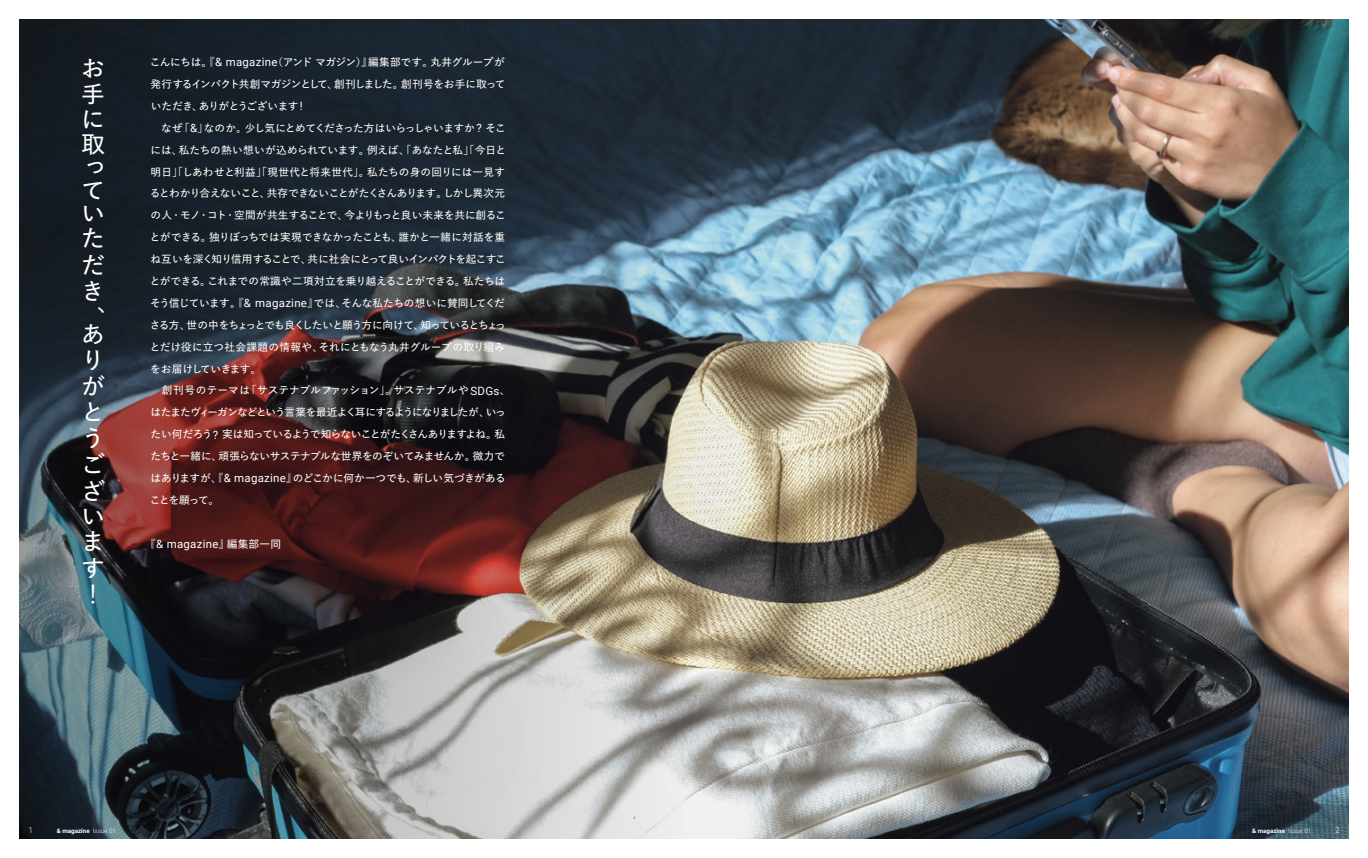
<style>
.page{position:relative;width:1368px;height:858px;background:#fff}
.page>*{position:absolute;margin:0;border:0;box-sizing:border-box;transform-origin:0 0}
.t1{font:600 23.75px/26.2px "Yu Go Pr 6 N";color:#fff;text-align:justify}
.t2{font:500 23.75px "Yu Go Pr 6 N";color:#fff}
.t3{font:11.5px "Roboto";letter-spacing:.025em;color:#fff}
.t4{font:600 10.62px/21.9px "Yu Go Pr 6 N";letter-spacing:-.04em;color:#fff}
.t5{font:300 8.12px "Roboto";color:#fff}
.t6{font:700 6.25px "Roboto";color:#fff}
.s1{font-weight:500}
.s2{font-family:"Roboto";font-weight:400;font-size:11.5px}
.s3{font-family:"Yu Go Pr 6 N";font-weight:500;font-size:10.62px}
.s4{font-family:"Yu Go Pr 6 N";font-weight:600;font-size:10.62px}
.s5{font-weight:300}
</style>
<div class="page">
<img style="left:684px;top:19px;width:664px;height:819px">
<img style="left:19px;top:19px;width:665px;height:819px">
<svg style="left:1230px;top:784px;width:118px;height:54px;background:#314451"></svg>
<h1 class="t1" style="left:81px;top:52px;width:25px;line-height:25.5px">お手に取</h1>
<h1 class="t1" style="left:81px;top:152px;width:24px;line-height:24.6px">っていただき</h1>
<h1 class="t2" style="left:81px;top:296px;width:24px">、</h1>
<h1 class="t1" style="left:81px;top:318px;width:25px;text-align:left">ありがとうござ</h1>
<h1 class="t1" style="left:81px;top:500px;width:23px;line-height:25.9px">います</h1>
<h1 class="t2" style="left:81px;top:572px;width:15px">！</h1>
<p class="t4" style="left:150px;top:50px;width:362px">こんにちは<span class="s1">。『</span><span class="s2">&amp; magazine</span><span class="s1">（</span>アンドマガジン<span class="s1">）』</span>編集部です<span class="s1">。</span>丸井グループが発行するインパクト共創マガジンとして<span class="s1">、</span>創刊しました<span class="s1">。</span>創刊号をお手に取っていただき<span class="s1">、</span>ありがとうございます <span class="s2">!<br></span>　なぜ<span class="s1">「</span><span class="s2">&amp;</span><span class="s1">」</span>なのか<span class="s1">。</span>少し気にとめてくださった方はいらっしゃいますか<span class="s2">?</span> そこには<span class="s1">、</span>私たちの熱い想いが込められています<span class="s1">。</span>例えば<span class="s1">、「</span>あなたと私<span class="s1">」「</span>今日と明日<span class="s1">」「</span>しあわせと利益<span class="s1">」「</span>現世代と将来世代<span class="s1">」。</span>私たちの身の回りには一見するとわかり合えないこと<span class="s1">、</span>共存できないことがたくさんあります<span class="s1">。</span>しかし異次元の人<span class="s1">・</span>モノ<span class="s1">・</span>コト<span class="s1">・</span>空間が共生することで<span class="s1">、</span>今よりもっと良い未来を共に創ることができる<span class="s1">。</span>独りぼっちでは実現できなかったことも<span class="s1">、</span>誰かと一緒に対話を重ね互いを深く知り信用することで<span class="s1">、</span>共に社会にとって良いインパクトを起こすことができる<span class="s1">。</span>これまでの常識や二項対立を乗り越えることができる<span class="s1">。</span>私たちはそう信じています<span class="s1">。『</span><span class="s2">&amp; magazine</span><span class="s1">』</span>では<span class="s1">、</span>そんな私たちの想いに賛同してくださる方<span class="s1">、</span>世の中をちょっとでも良くしたいと願う方に向けて<span class="s1">、</span>知っているとちょっとだけ役に立つ社会課題の情報や<span class="s1">、</span>それにともなう丸井グループの取り組みをお届けしていきます<span class="s1">。<br></span>　創刊号のテーマは<span class="s1">「</span>サステナブルファッション<span class="s1">」。</span>サステナブルや <span class="s2">SDGs</span><span class="s1">、</span>はたまたヴィーガンなどという言葉を最近よく耳にするようになりましたが<span class="s1">、</span>いったい何だろう<span class="s2">?</span> 実は知っているようで知らないことがたくさんありますよね<span class="s1">。</span>私たちと一緒に<span class="s1">、</span>頑張らないサステナブルな世界をのぞいてみませんか<span class="s1">。</span>微力ではありますが<span class="s1">、『</span><span class="s2">&amp; magazine</span><span class="s1">』</span>のどこかに何か一つでも<span class="s1">、</span>新しい気づきがあることを願って<span class="s1">。</span></p>
<p class="t3" style="left:145px;top:535px;width:137px"><span class="s3">『</span>&amp; magazine<span class="s3">』</span><span class="s4">編集部一同</span></p>
<p class="t5" style="left:28px;top:824px;width:6px">1</p>
<p class="t6" style="left:57px;top:826px;width:61px">&amp; magazine <span class="s5">Issue 01</span></p>
<p class="t6" style="left:1252px;top:826px;width:61px">&amp; magazine <span class="s5">Issue 01</span></p>
<p class="t5" style="left:1335px;top:824px;width:6px">2</p>
</div>
